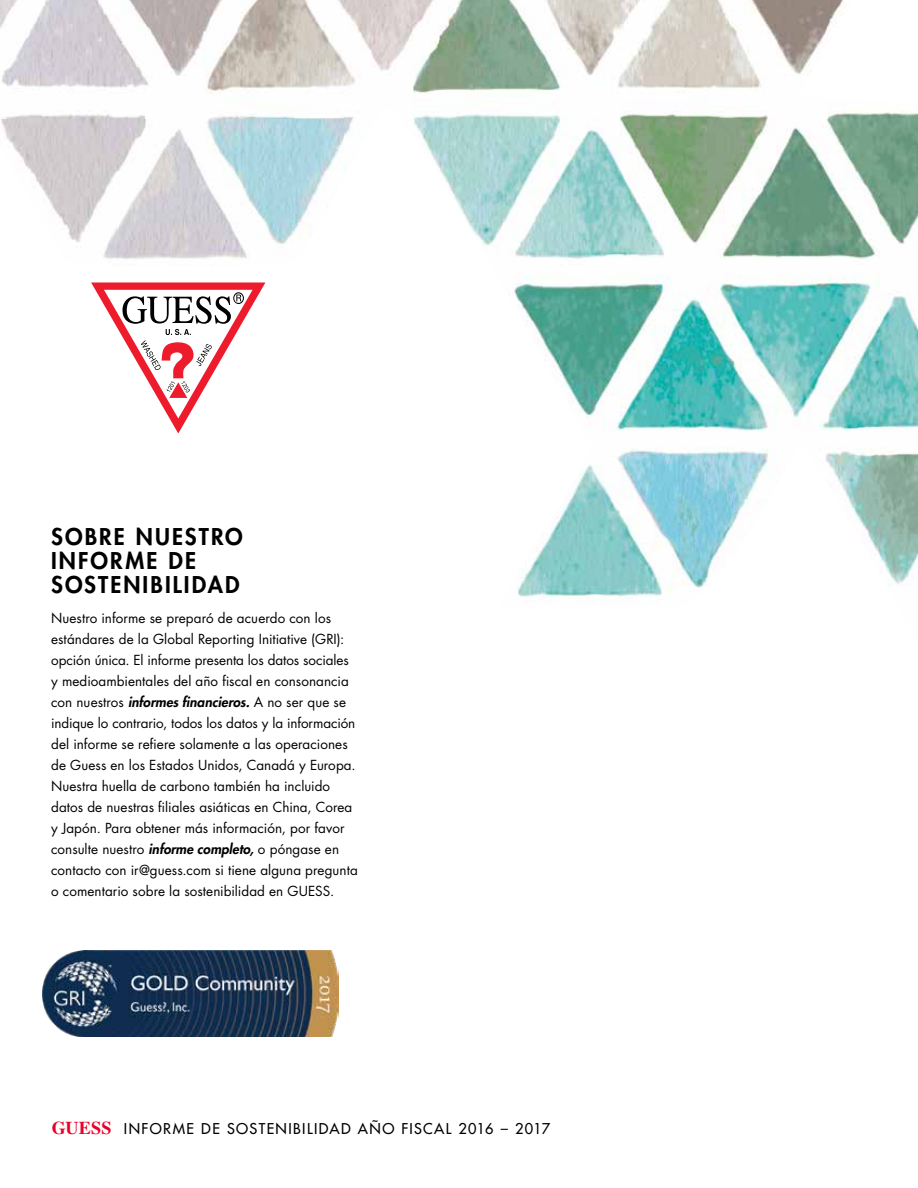
<style>
.page{position:relative;width:918px;height:1188px;background:#fff}
.page>*{position:absolute;margin:0;border:0;box-sizing:border-box;transform-origin:0 0}
.t1{font:800 22.5px/24px "Futura Std";letter-spacing:.09em;color:#000}
.t2{font:500 14.55px "Futura Std";letter-spacing:.095em;color:#000}
.t3{font:13.5px/21px "Futura Std";letter-spacing:.005em;color:#000}
.s1{font-weight:800;font-style:italic}
.s2{font-family:"Times";font-weight:700;font-size:18.15px;color:#ea0029}
</style>
<div class="page">
<img style="left:0;top:0;width:918px;height:602px">
<svg style="left:48px;top:271px;width:261px;height:200px"></svg>
<svg style="left:91px;top:282px;width:175px;height:151px"></svg>
<img style="left:42px;top:950px;width:296px;height:86px">
<h1 class="t1" style="left:51px;top:524px;width:193px">SOBRE NUESTRO<br>INFORME DE<br>SOSTENIBILIDAD</h1>
<p class="t3" style="left:51px;top:607px;width:308px">Nuestro informe se preparó de acuerdo con los estándares de la Global Reporting Initiative (GRI): opción única. El informe presenta los datos sociales y medioambientales del año fiscal en consonancia con nuestros <span class="s1">informes financieros.</span> A no ser que se indique lo contrario, todos los datos y la información del informe se refiere solamente a las operaciones de Guess en los Estados Unidos, Canadá y Europa.<br>Nuestra huella de carbono también ha incluido datos de nuestras filiales asiáticas en China, Corea y Japón. Para obtener más información, por favor consulte nuestro <span class="s1">informe completo,</span> o póngase en contacto con ir@guess.com si tiene alguna pregunta o comentario sobre la sostenibilidad en GUESS.</p>
<p class="t2" style="left:52px;top:1119px;width:500px"><span class="s2">GUESS</span> INFORME DE SOSTENIBILIDAD AÑO FISCAL 2016 – 2017</p>
</div>
